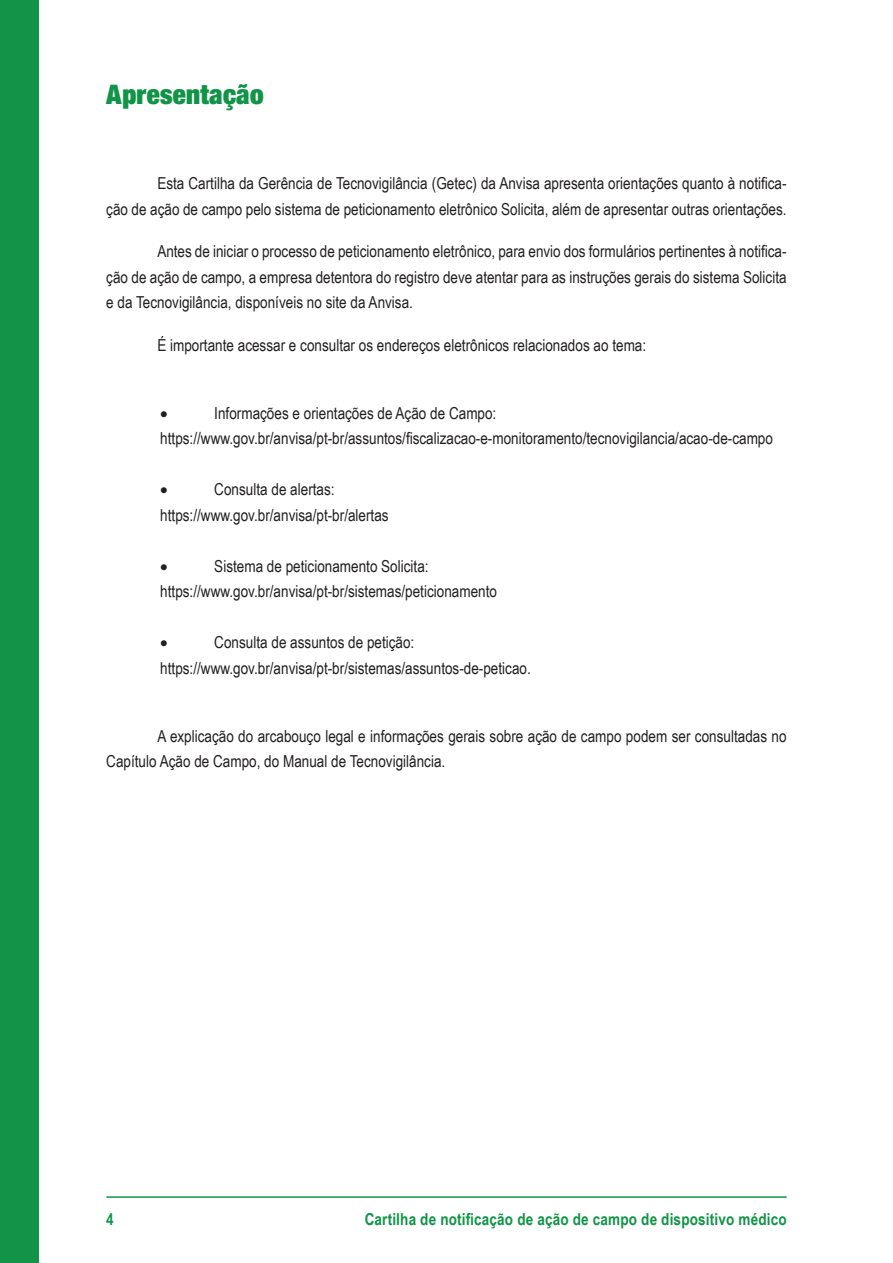
<style>
.page{position:relative;width:893px;height:1263px;background:#fff}
.page>*{position:absolute;margin:0;border:0;box-sizing:border-box;transform-origin:0 0}
.t1{font:900 condensed 27px "Helvetica Neue LT Std";letter-spacing:.01em;color:#119447}
.t2{font:16.5px/25.5px "Arial Narrow";color:#231f20}
.t3{font:700 16.5px "Arial Narrow";letter-spacing:.01em;color:#119447}
.t4{font:16.5px "Symbol";color:#231f20}
</style>
<div class="page">
<hr style="left:106px;top:1196px;width:681px;height:2px;background:#119447">
<div style="left:0;top:0;width:38px;height:1263px;background:#119447"></div>
<h1 class="t1" style="left:106px;top:77px;width:159px">Apresentação</h1>
<p class="t2" style="left:106px;top:170px;width:682px;text-align:right">Esta Cartilha da Gerência de Tecnovigilância (Getec) da Anvisa apresenta orientações quanto à notifica-<br>ção de ação de campo pelo sistema de peticionamento eletrônico Solicita, além de apresentar outras orientações.</p>
<p class="t2" style="left:106px;top:238px;width:682px;text-align:justify;text-indent:51px">Antes de iniciar o processo de peticionamento eletrônico, para envio dos formulários pertinentes à notifica&shy;ção de ação de campo, a empresa detentora do registro deve atentar para as instruções gerais do sistema Solicita e da Tecnovigilância, disponíveis no site da Anvisa.</p>
<p class="t2" style="left:157px;top:332px;width:490px">É importante acessar e consultar os endereços eletrônicos relacionados ao tema:</p>
<p class="t2" style="left:160px;top:400px;width:614px;text-indent:54px">Informações e orientações de Ação de Campo: https://www.gov.br/anvisa/pt-br/assuntos/fiscalizacao-e-monitoramento/tecnovigilancia/acao-de-campo</p>
<p class="t4" style="left:160px;top:479px;width:9px">•</p>
<p class="t4" style="left:160px;top:402px;width:9px">•</p>
<p class="t2" style="left:160px;top:476px;width:230px;text-align:center">Consulta de alertas: https://www.gov.br/anvisa/pt-br/alertas</p>
<p class="t4" style="left:160px;top:555px;width:9px">•</p>
<p class="t2" style="left:160px;top:553px;width:338px;text-indent:54px">Sistema de peticionamento Solicita: https://www.gov.br/anvisa/pt-br/sistemas/peticionamento</p>
<p class="t4" style="left:160px;top:632px;width:9px">•</p>
<p class="t2" style="left:160px;top:629px;width:372px;text-indent:54px">Consulta de assuntos de petição: https://www.gov.br/anvisa/pt-br/sistemas/assuntos-de-peticao.</p>
<p class="t2" style="left:106px;top:723px;width:682px;text-indent:51px">A explicação do arcabouço legal e informações gerais sobre ação de campo podem ser consultadas no<br>Capítulo Ação de Campo, do Manual de Tecnovigilância.</p>
<p class="t3" style="left:106px;top:1207px;width:9px">4</p>
<p class="t3" style="left:365px;top:1207px;width:423px">Cartilha de notificação de ação de campo de dispositivo médico</p>
</div>
